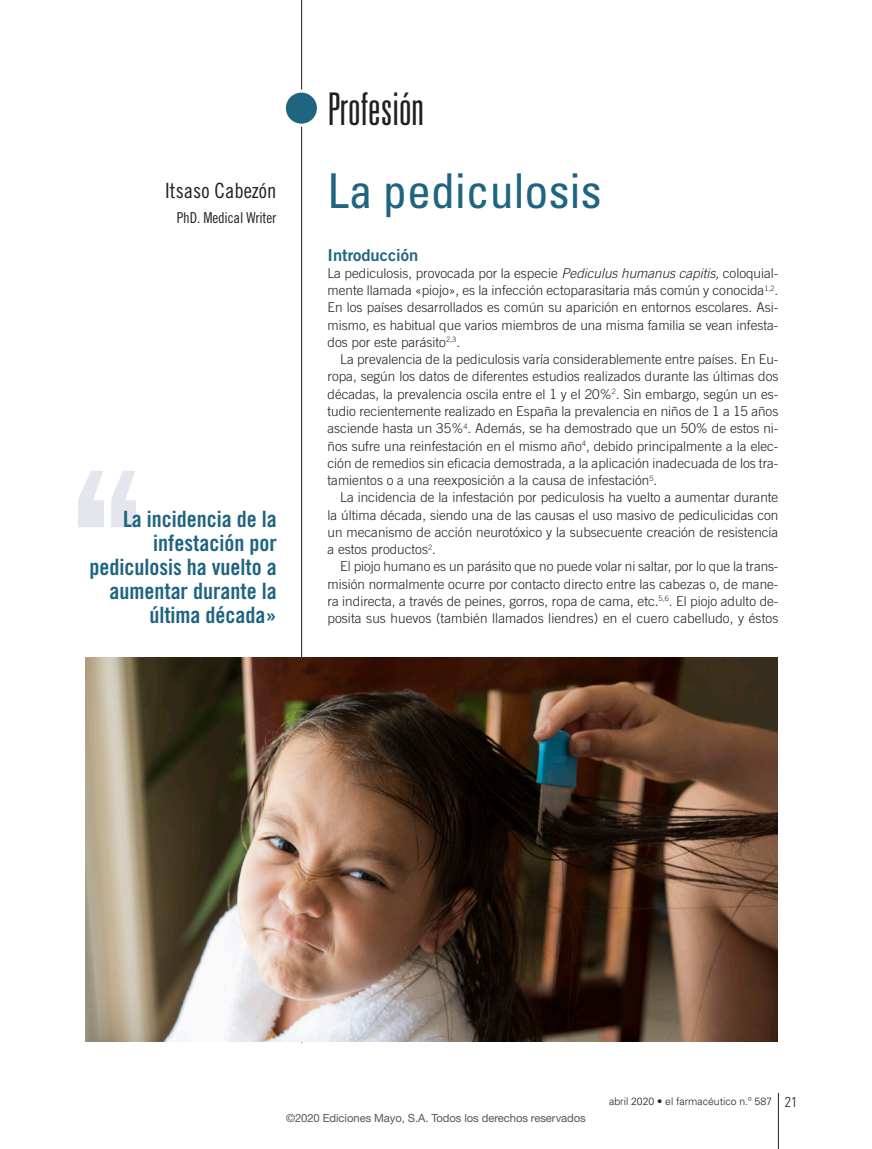
<style>
.page{position:relative;width:872px;height:1149px;background:#fff}
.page>*{position:absolute;margin:0;border:0;box-sizing:border-box;transform-origin:0 0}
.TITOL{font:condensed 48px "Univers LT Std";color:#1f6480}
.t1{font:300 ultra-condensed 45px "Univers LT Std";color:#231f20}
.FRASE_DESTACADA{font:22.5px/24px "Trade Gothic LT Std Bd Cn 20";color:#1f6480;text-align:right}
.AUTOR{font:21px "Trade Gothic LT Std Cn 18";color:#231f20}
.LADILLO{font:16.5px "Trade Gothic LT Std Bd 2";color:#1f6480}
.CARREGS{font:15px "Trade Gothic LT Std Cn 18";letter-spacing:-.01em;color:#231f20}
.t2{font:300 condensed 14.25px "Univers LT Std";color:#231f20}
.TEXT_GENERAL{font:300 13.5px/17.2px "Trade Gothic LT Std";color:#231f20;text-align:justify}
.TEXT_GENERAL_sense_e{font:300 13.5px/17.2px "Trade Gothic LT Std";color:#231f20;text-align:justify}
.t3{font:11.25px "Helvetica Neue LT Std";letter-spacing:-.005em;color:#57585a}
.t4{font:300 10.5px "Univers LT Std";color:#231f20}
.s1{font-style:italic}
</style>
<div class="page">
<hr style="left:301px;top:0;width:1px;height:1042px;background:#231f20">
<hr style="left:778px;top:1092px;width:1px;height:56px;background:#231f20">
<div style="left:284px;top:91px;width:34px;height:34px;background:#1f6480;border-radius:50%"></div>
<div style="left:283px;top:90px;width:37px;height:37px;border:3px solid #fff;border-radius:50%"></div>
<svg style="left:111px;top:471px;width:25px;height:56px"></svg>
<svg style="left:78px;top:471px;width:26px;height:56px"></svg>
<img style="left:85px;top:657px;width:693px;height:384px">
<p class="AUTOR" style="left:165px;top:178px;width:113px">Itsaso Cabezón</p>
<p class="CARREGS" style="left:177px;top:209px;width:101px">PhD. Medical Writer</p>
<p class="FRASE_DESTACADA" style="left:89px;top:506px;width:189px">La incidencia de la infestación por pediculosis ha vuelto a aumentar durante la última década»</p>
<h2 class="t1" style="left:327px;top:85px;width:98px">Profesión</h2>
<p class="TITOL" style="left:327px;top:160px;width:276px">La pediculosis</p>
<p class="LADILLO" style="left:327px;top:244px;width:92px">Introducción</p>
<p class="TEXT_GENERAL_sense_e" style="left:327px;top:264px;width:452px">La pediculosis, provocada por la especie <span class="s1">Pediculus humanus capitis,</span> coloquial&shy;mente llamada «piojo», es la infección ectoparasitaria más común y conocida<sup>1,2</sup>.<br>En los países desarrollados es común su aparición en entornos escolares. Asi&shy;mismo, es habitual que varios miembros de una misma familia se vean infesta&shy;dos por este parásito<sup>2,3</sup>.</p>
<p class="TEXT_GENERAL" style="left:327px;top:350px;width:452px;text-indent:13px">La prevalencia de la pediculosis varía considerablemente entre países. En Eu&shy;ropa, según los datos de diferentes estudios realizados durante las últimas dos décadas, la prevalencia oscila entre el 1 y el 20%<sup>2</sup>. Sin embargo, según un es&shy;tudio recientemente realizado en España la prevalencia en niños de 1 a 15 años asciende hasta un 35%<sup>4</sup>. Además, se ha demostrado que un 50% de estos ni&shy;ños sufre una reinfestación en el mismo año<sup>4</sup>, debido principalmente a la elec&shy;ción de remedios sin eficacia demostrada, a la aplicación inadecuada de los tra&shy;tamientos o a una reexposición a la causa de infestación<sup>5</sup>.</p>
<p class="TEXT_GENERAL" style="left:327px;top:488px;width:452px;text-indent:13px">La incidencia de la infestación por pediculosis ha vuelto a aumentar durante la última década, siendo una de las causas el uso masivo de pediculicidas con un mecanismo de acción neurotóxico y la subsecuente creación de resistencia a estos productos<sup>2</sup>.</p>
<p class="TEXT_GENERAL" style="left:327px;top:557px;width:452px;text-indent:13px">El piojo humano es un parásito que no puede volar ni saltar, por lo que la trans&shy;misión normalmente ocurre por contacto directo entre las cabezas o, de mane&shy;ra indirecta, a través de peines, gorros, ropa de cama, etc.<sup>5,6</sup>. El piojo adulto de&shy;posita sus huevos (también llamados liendres) en el cuero cabelludo, y éstos</p>
<p class="t3" style="left:286px;top:1111px;width:301px">©2020 Ediciones Mayo, S.A. Todos los derechos reservados</p>
<p class="t4" style="left:609px;top:1094px;width:164px">abril 2020 • el farmacéutico n.º 587</p>
<p class="t2" style="left:784px;top:1092px;width:14px">21</p>
</div>
